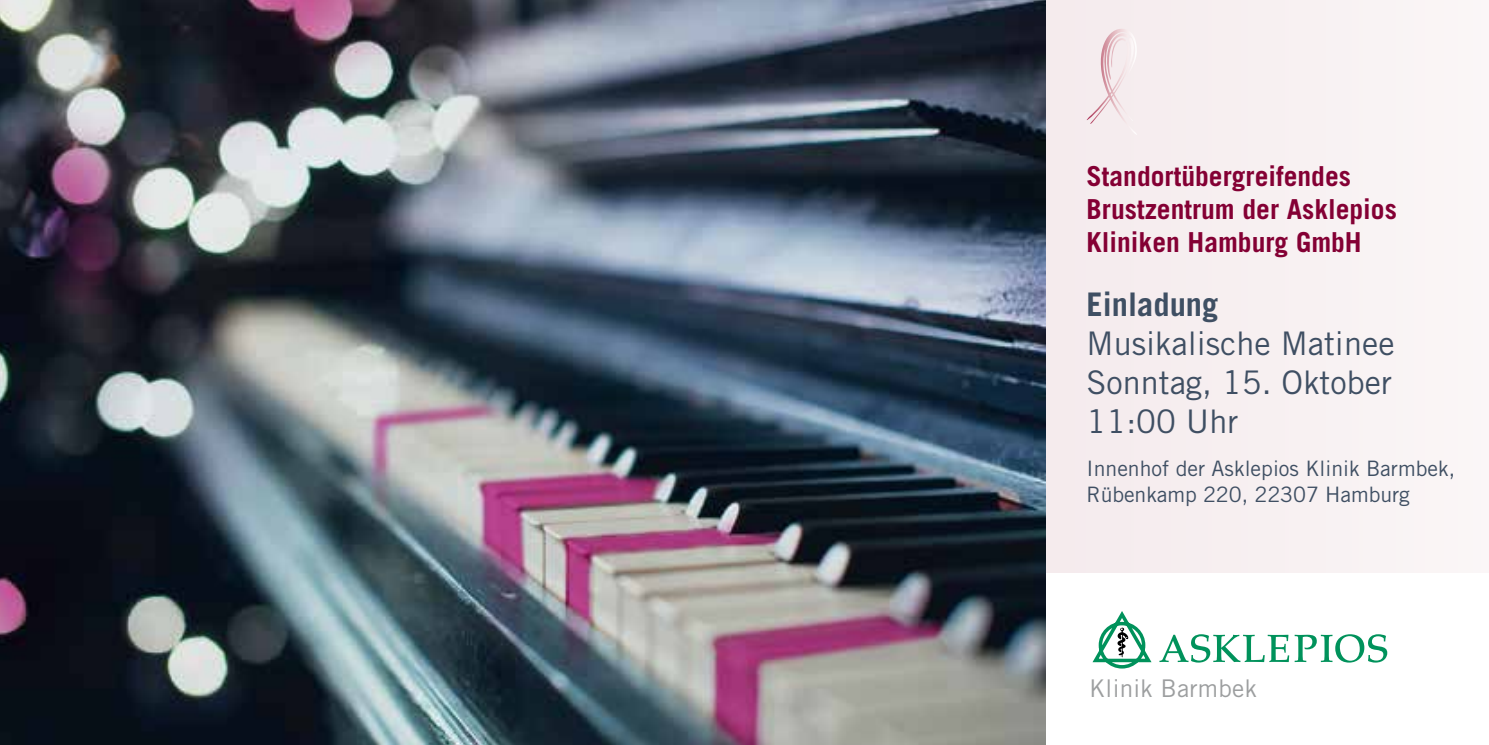
<style>
.page{position:relative;width:1489px;height:745px;background:#fff}
.page>*{position:absolute;margin:0;border:0;box-sizing:border-box;transform-origin:0 0}
.t1{font:32.5px/39px "Trade Gothic LT Std";color:#3f4f63;text-align:justify}
.t2{font:700 32.5px "Trade Gothic LT Std";color:#3f4f63}
.t3{font:700 27.5px/33px "Trade Gothic LT Std";color:#840034}
.t4{font:24.25px "Trade Gothic LT Std";letter-spacing:.01em;color:#9c9e9f}
.t5{font:21.25px/25.5px "Trade Gothic LT Std";color:#3f4f63}
</style>
<div class="page">
<div style="left:776px;top:0;width:712px;height:572px;background:#f7f0f1"></div>
<img style="left:0;top:0;width:1045px;height:744px">
<svg style="left:1092px;top:611px;width:295px;height:58px"></svg>
<svg style="left:1086px;top:29px;width:50px;height:105px"></svg>
<p class="t3" style="left:1086px;top:159px;width:312px">Standortübergreifendes<br>Brustzentrum der Asklepios<br>Kliniken Hamburg GmbH</p>
<p class="t2" style="left:1086px;top:284px;width:133px">Einladung</p>
<p class="t1" style="left:1086px;top:323px;width:309px">Musikalische Matinee Sonntag, 15. Oktober 11:00 Uhr</p>
<p class="t5" style="left:1086px;top:455px;width:370px">Innenhof der Asklepios Klinik Barmbek,<br>Rübenkamp 220, 22307 Hamburg</p>
<p class="t4" style="left:1089px;top:673px;width:169px">Klinik Barmbek</p>
</div>
